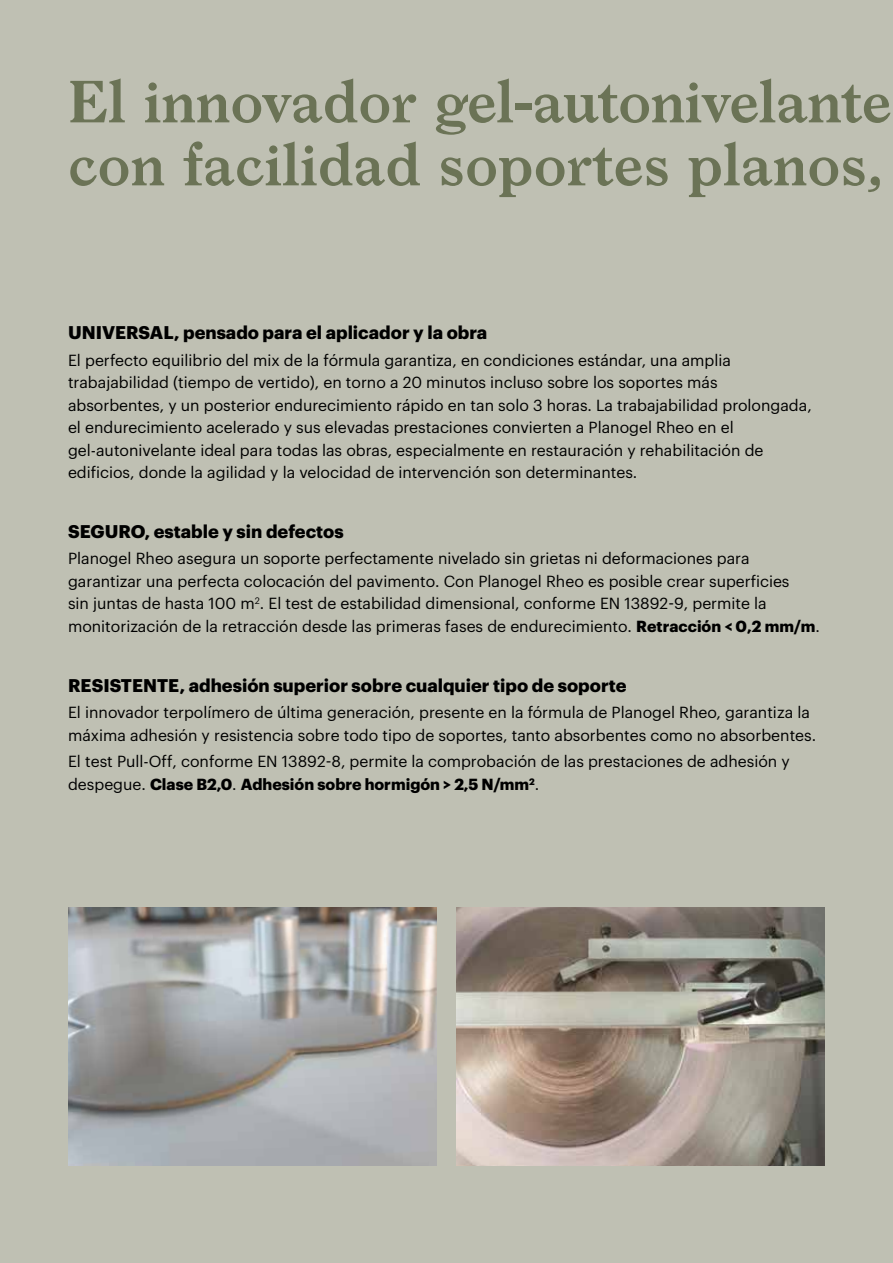
<style>
.page{position:relative;width:893px;height:1263px;background:#fff}
.page>*{position:absolute;margin:0;border:0;box-sizing:border-box;transform-origin:0 0}
.t1{font:600 57px/63px "Larish Neue";color:#6b7356}
.t2{font:700 18px "Graphik";color:#000}
.t3{font:15.75px/22.5px "Graphik";color:#000}
.s1{font-weight:700}
</style>
<div class="page">
<div style="left:1px;top:0;width:892px;height:1263px;background:#bfc0b3"></div>
<img style="left:68px;top:907px;width:368px;height:258px">
<img style="left:456px;top:907px;width:369px;height:258px">
<h1 class="t1" style="left:68px;top:66px;width:825px">El innovador gel-autonivelante con facilidad soportes planos,</h1>
<p class="t2" style="left:68px;top:318px;width:421px">UNIVERSAL, pensado para el aplicador y la obra</p>
<p class="t3" style="left:68px;top:347px;width:745px">El perfecto equilibrio del mix de la fórmula garantiza, en condiciones estándar, una amplia trabajabilidad (tiempo de vertido), en torno a 20 minutos incluso sobre los soportes más absorbentes, y un posterior endurecimiento rápido en tan solo 3 horas. La trabajabilidad prolongada, el endurecimiento acelerado y sus elevadas prestaciones convierten a Planogel Rheo en el gel-autonivelante ideal para todas las obras, especialmente en restauración y rehabilitación de edificios, donde la agilidad y la velocidad de intervención son determinantes.</p>
<p class="t2" style="left:68px;top:517px;width:277px">SEGURO, estable y sin defectos</p>
<p class="t3" style="left:68px;top:546px;width:753px">Planogel Rheo asegura un soporte perfectamente nivelado sin grietas ni deformaciones para garantizar una perfecta colocación del pavimento. Con Planogel Rheo es posible crear superficies<br>sin juntas de hasta 100 m<sup>2</sup>. El test de estabilidad dimensional, conforme EN 13892-9, permite la monitorización de la retracción desde las primeras fases de endurecimiento. <span class="s1">Retracción &lt; 0,2 mm/m</span>.</p>
<p class="t2" style="left:68px;top:671px;width:560px">RESISTENTE, adhesión superior sobre cualquier tipo de soporte</p>
<p class="t3" style="left:68px;top:700px;width:750px">El innovador terpolímero de última generación, presente en la fórmula de Planogel Rheo, garantiza la máxima adhesión y resistencia sobre todo tipo de soportes, tanto absorbentes como no absorbentes.</p>
<p class="t3" style="left:68px;top:749px;width:723px">El test Pull-Off, conforme EN 13892-8, permite la comprobación de las prestaciones de adhesión y despegue. <span class="s1">Clase B2,0</span>. <span class="s1">Adhesión sobre hormigón &gt; 2,5 N/mm</span><sup>2</sup>.</p>
</div>
